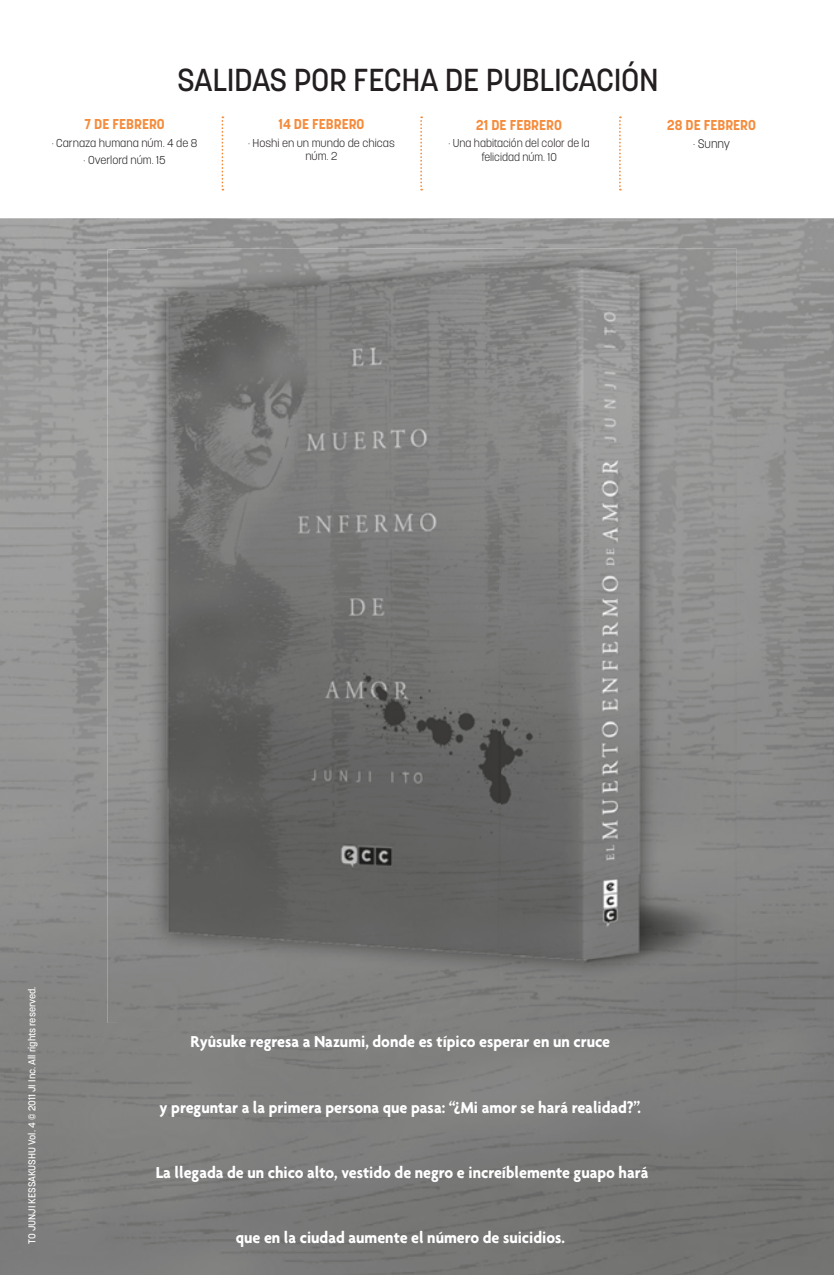
<style>
.page{position:relative;width:834px;height:1275px;background:#fff}
.page>*{position:absolute;margin:0;border:0;box-sizing:border-box;transform-origin:0 0}
.t1{font:500 31.5px "Korolev";letter-spacing:-.01em;color:#231f20}
.t2{font:700 17.15px "Agenda";color:#fff;scale:.93 1}
.t3{font:700 14.17px "Korolev";color:#f58b3b}
.t4{font:300 12.25px "Korolev";color:#231f20}
.t5{font:300 11.38px/13.7px "Korolev";color:#231f20;text-align:center}
.t6{font:500 9.97px "Korolev";color:#fff}
</style>
<div class="page">
<svg style="left:221px;top:116px;width:2px;height:74px"></svg>
<svg style="left:420px;top:116px;width:2px;height:74px"></svg>
<svg style="left:619px;top:116px;width:1px;height:74px"></svg>
<img style="left:0;top:218px;width:117px;height:1057px">
<img style="left:716px;top:279px;width:117px;height:996px">
<img style="left:117px;top:1023px;width:599px;height:252px">
<img style="left:735px;top:310px;width:1px;height:691px">
<img style="left:108px;top:249px;width:61px;height:774px">
<img style="left:147px;top:249px;width:588px;height:752px">
<h1 class="t1" style="left:177px;top:60px;width:483px">SALIDAS POR FECHA DE PUBLICACIÓN</h1>
<p class="t3" style="left:84px;top:115px;width:82px">7 DE FEBRERO</p>
<p class="t5" style="left:52px;top:134px;width:147px;line-height:17.3px">· Carnaza humana núm. 4 de 8 · Overlord núm. 15</p>
<p class="t3" style="left:278px;top:115px;width:87px">14 DE FEBRERO</p>
<p class="t5" style="left:248px;top:136px;width:148px">· Hoshi en un mundo de chicas núm. 2</p>
<p class="t3" style="left:476px;top:116px;width:87px">21 DE FEBRERO</p>
<p class="t5" style="left:448px;top:136px;width:143px">· Una habitación del color de la felicidad núm. 10</p>
<p class="t3" style="left:667px;top:116px;width:90px">28 DE FEBRERO</p>
<p class="t4" style="left:693px;top:136px;width:39px">· Sunny</p>
<p class="t6" style="left:26px;top:1244px;width:259px;rotate:-90deg">TO JUNJI KESSAKUSHU Vol. 4 © 2011 JI Inc. All rights reserved.</p>
<p class="t2" style="left:190px;top:1031px;width:452px">Ryûsuke regresa a Nazumi, donde es típico esperar en un cruce</p>
<p class="t2" style="left:160px;top:1096px;width:519px">y preguntar a la primera persona que pasa: “¿Mi amor se hará realidad?”.</p>
<p class="t2" style="left:156px;top:1162px;width:531px">La llegada de un chico alto, vestido de negro e increíblemente guapo hará</p>
<p class="t2" style="left:236px;top:1227px;width:355px">que en la ciudad aumente el número de suicidios.</p>
</div>
